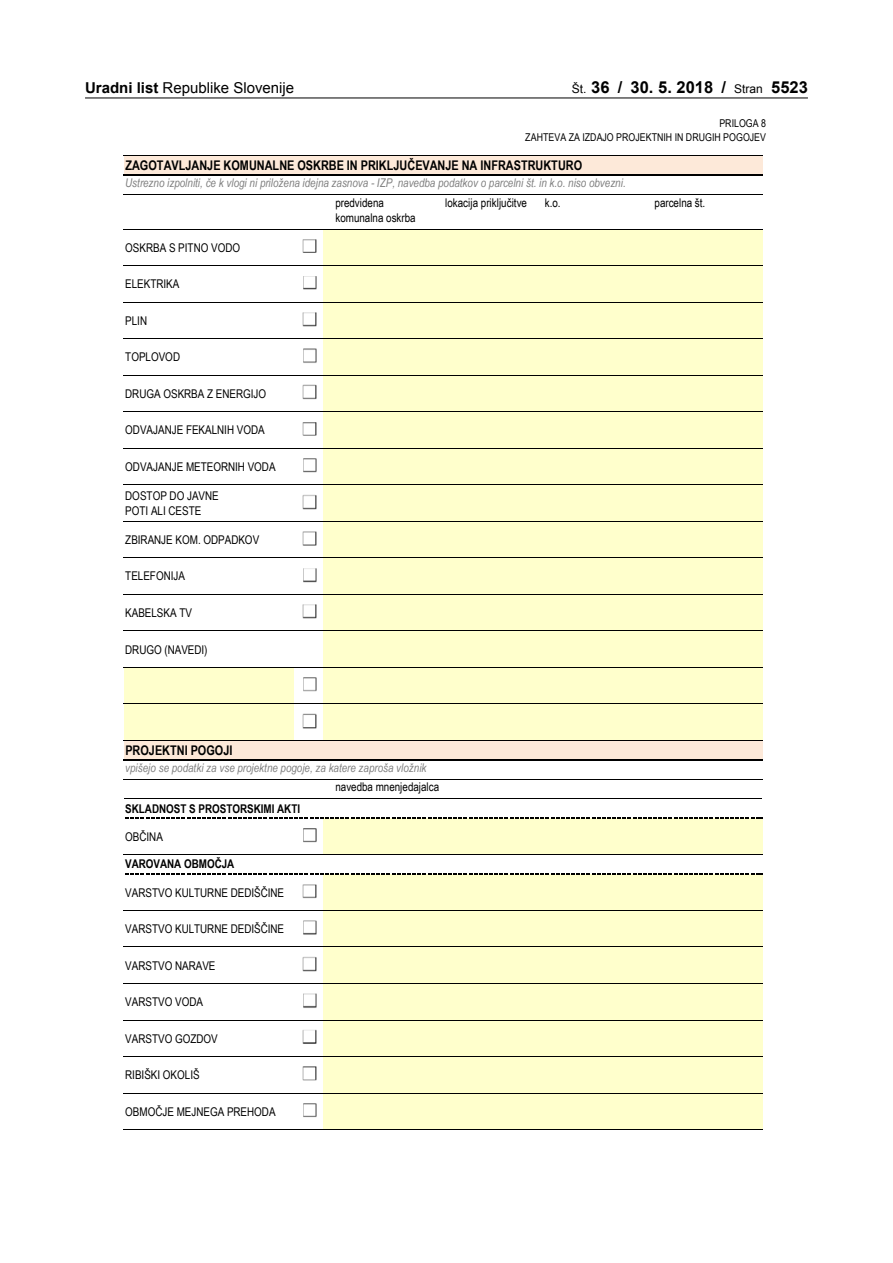
<style>
.page{position:relative;width:893px;height:1263px;background:#fff}
.page>*{position:absolute;margin:0;border:0;box-sizing:border-box;transform-origin:0 0}
.t1{font:700 16.5px "Arial";color:#000}
.t2{font:15px "Arial";color:#000}
.t3{font:700 13.35px "Arial Narrow";color:#000}
.t4{font:12px/15.6px "Arial Narrow";color:#000}
.t5{font:italic 12px "Arial Narrow";letter-spacing:-.005em;color:#808080}
.t6{font:700 12px "Arial Narrow";letter-spacing:-.005em;color:#000}
.t7{font:10.8px/13.8px "Arial Narrow";letter-spacing:.005em;color:#000;text-align:right}
.s1{font-weight:700}
.s2{font-weight:400;font-size:12px}
</style>
<div class="page">
<hr style="left:85px;top:98px;width:723px;height:1px;background:#000">
<div style="left:124px;top:156px;width:638px;height:19px;background:#fde9d9"></div>
<div style="left:323px;top:229px;width:439px;height:37px;background:#ffc"></div>
<div style="left:323px;top:265px;width:439px;height:37px;background:#ffc"></div>
<div style="left:323px;top:302px;width:439px;height:37px;background:#ffc"></div>
<div style="left:323px;top:338px;width:439px;height:37px;background:#ffc"></div>
<div style="left:323px;top:375px;width:439px;height:37px;background:#ffc"></div>
<div style="left:323px;top:412px;width:439px;height:36px;background:#ffc"></div>
<div style="left:323px;top:448px;width:439px;height:37px;background:#ffc"></div>
<div style="left:323px;top:485px;width:439px;height:36px;background:#ffc"></div>
<div style="left:323px;top:521px;width:439px;height:37px;background:#ffc"></div>
<div style="left:323px;top:558px;width:439px;height:36px;background:#ffc"></div>
<div style="left:323px;top:594px;width:439px;height:37px;background:#ffc"></div>
<div style="left:323px;top:631px;width:439px;height:36px;background:#ffc"></div>
<div style="left:124px;top:667px;width:169px;height:73px;background:#ffc"></div>
<div style="left:323px;top:667px;width:439px;height:73px;background:#ffc"></div>
<div style="left:124px;top:740px;width:638px;height:20px;background:#fde9d9"></div>
<div style="left:323px;top:818px;width:439px;height:36px;background:#ffc"></div>
<div style="left:323px;top:874px;width:439px;height:36px;background:#ffc"></div>
<div style="left:323px;top:910px;width:439px;height:37px;background:#ffc"></div>
<div style="left:323px;top:947px;width:439px;height:36px;background:#ffc"></div>
<div style="left:323px;top:983px;width:439px;height:37px;background:#ffc"></div>
<div style="left:323px;top:1020px;width:439px;height:37px;background:#ffc"></div>
<div style="left:323px;top:1056px;width:439px;height:37px;background:#ffc"></div>
<div style="left:323px;top:1093px;width:439px;height:37px;background:#ffc"></div>
<hr style="left:123px;top:155px;width:639px;height:1px;background:#000">
<hr style="left:123px;top:174px;width:639px;height:1px;background:#000">
<hr style="left:123px;top:194px;width:639px;height:1px;background:#000">
<hr style="left:123px;top:229px;width:639px;height:1px;background:#000">
<hr style="left:123px;top:265px;width:639px;height:1px;background:#000">
<hr style="left:123px;top:302px;width:639px;height:1px;background:#000">
<hr style="left:123px;top:338px;width:639px;height:1px;background:#000">
<hr style="left:123px;top:375px;width:639px;height:1px;background:#000">
<hr style="left:123px;top:412px;width:639px;height:1px;background:#000">
<hr style="left:123px;top:448px;width:639px;height:1px;background:#000">
<hr style="left:123px;top:485px;width:639px;height:1px;background:#000">
<hr style="left:123px;top:521px;width:639px;height:1px;background:#000">
<hr style="left:123px;top:558px;width:639px;height:1px;background:#000">
<hr style="left:123px;top:594px;width:639px;height:1px;background:#000">
<hr style="left:123px;top:631px;width:639px;height:1px;background:#000">
<hr style="left:123px;top:667px;width:639px;height:1px;background:#000">
<hr style="left:123px;top:704px;width:639px;height:1px;background:#000">
<hr style="left:123px;top:740px;width:639px;height:1px;background:#000">
<hr style="left:123px;top:759px;width:639px;height:1px;background:#000">
<hr style="left:123px;top:779px;width:639px;height:1px;background:#000">
<hr style="left:124px;top:798px;width:638px;height:1px;background:#000">
<svg style="left:125px;top:817px;width:638px;height:1px"></svg>
<hr style="left:123px;top:854px;width:639px;height:1px;background:#000">
<svg style="left:125px;top:873px;width:638px;height:1px"></svg>
<hr style="left:123px;top:910px;width:639px;height:1px;background:#000">
<hr style="left:123px;top:947px;width:639px;height:1px;background:#000">
<hr style="left:123px;top:983px;width:639px;height:1px;background:#000">
<hr style="left:123px;top:1020px;width:639px;height:1px;background:#000">
<hr style="left:123px;top:1056px;width:639px;height:1px;background:#000">
<hr style="left:123px;top:1093px;width:639px;height:1px;background:#000">
<hr style="left:123px;top:1129px;width:639px;height:1px;background:#000">
<img style="left:302px;top:239px;width:15px;height:14px">
<img style="left:303px;top:276px;width:14px;height:14px">
<img style="left:302px;top:312px;width:15px;height:15px">
<img style="left:303px;top:348px;width:14px;height:15px">
<img style="left:302px;top:384px;width:15px;height:16px">
<img style="left:302px;top:422px;width:15px;height:14px">
<img style="left:303px;top:458px;width:14px;height:15px">
<img style="left:302px;top:494px;width:15px;height:15px">
<img style="left:302px;top:531px;width:15px;height:15px">
<img style="left:303px;top:568px;width:14px;height:14px">
<img style="left:302px;top:604px;width:15px;height:15px">
<img style="left:303px;top:828px;width:14px;height:14px">
<img style="left:302px;top:884px;width:15px;height:14px">
<img style="left:303px;top:920px;width:14px;height:15px">
<img style="left:302px;top:956px;width:15px;height:15px">
<img style="left:303px;top:993px;width:14px;height:15px">
<img style="left:302px;top:1029px;width:15px;height:15px">
<img style="left:302px;top:1066px;width:15px;height:15px">
<img style="left:303px;top:1103px;width:14px;height:15px">
<img style="left:303px;top:677px;width:14px;height:15px">
<img style="left:302px;top:713px;width:15px;height:15px">
<p class="t2" style="left:85px;top:77px;width:211px"><span class="s1">Uradni list</span> Republike Slovenije</p>
<h1 class="t1" style="left:572px;top:75px;width:237px"><span class="s2">Št.</span> 36 / 30. 5. 2018 / <span class="s2">Stran</span> 5523</h1>
<p class="t7" style="left:525px;top:116px;width:242px">PRILOGA 8<br>ZAHTEVA ZA IZDAJO PROJEKTNIH IN DRUGIH POGOJEV</p>
<p class="t3" style="left:125px;top:155px;width:458px">ZAGOTAVLJANJE KOMUNALNE OSKRBE IN PRIKLJUČEVANJE NA INFRASTRUKTURO</p>
<p class="t5" style="left:125px;top:175px;width:502px">Ustrezno izpolniti, če k vlogi ni priložena idejna zasnova - IZP, navedba podatkov o parcelni št. in k.o. niso obvezni.</p>
<p class="t4" style="left:335px;top:194px;width:82px">predvidena komunalna oskrba</p>
<p class="t4" style="left:445px;top:194px;width:83px">lokacija priključitve</p>
<p class="t4" style="left:545px;top:194px;width:17px">k.o.</p>
<p class="t4" style="left:655px;top:194px;width:52px">parcelna št.</p>
<p class="t4" style="left:125px;top:239px;width:116px">OSKRBA S PITNO VODO</p>
<p class="t4" style="left:125px;top:276px;width:56px">ELEKTRIKA</p>
<p class="t4" style="left:125px;top:312px;width:23px">PLIN</p>
<p class="t4" style="left:125px;top:349px;width:56px">TOPLOVOD</p>
<p class="t4" style="left:125px;top:385px;width:143px">DRUGA OSKRBA Z ENERGIJO</p>
<p class="t4" style="left:125px;top:422px;width:141px">ODVAJANJE FEKALNIH VODA</p>
<p class="t4" style="left:125px;top:458px;width:152px">ODVAJANJE METEORNIH VODA</p>
<p class="t4" style="left:125px;top:487px;width:95px">DOSTOP DO JAVNE<br>POTI ALI CESTE</p>
<p class="t4" style="left:125px;top:531px;width:135px">ZBIRANJE KOM. ODPADKOV</p>
<p class="t4" style="left:125px;top:568px;width:61px">TELEFONIJA</p>
<p class="t4" style="left:125px;top:604px;width:68px">KABELSKA TV</p>
<p class="t4" style="left:125px;top:641px;width:84px">DRUGO (NAVEDI)</p>
<p class="t3" style="left:125px;top:740px;width:109px">PROJEKTNI POGOJI</p>
<p class="t5" style="left:125px;top:760px;width:303px">vpišejo se podatki za vse projektne pogoje, za katere zaproša vložnik</p>
<p class="t6" style="left:125px;top:799px;width:176px">SKLADNOST S PROSTORSKIMI AKTI</p>
<p class="t4" style="left:125px;top:828px;width:39px">OBČINA</p>
<p class="t4" style="left:335px;top:779px;width:105px">navedba mnenjedajalca</p>
<p class="t6" style="left:125px;top:854px;width:111px">VAROVANA OBMOČJA</p>
<p class="t4" style="left:125px;top:884px;width:160px">VARSTVO KULTURNE DEDIŠČINE</p>
<p class="t4" style="left:125px;top:921px;width:160px">VARSTVO KULTURNE DEDIŠČINE</p>
<p class="t4" style="left:125px;top:957px;width:92px">VARSTVO NARAVE</p>
<p class="t4" style="left:125px;top:994px;width:79px">VARSTVO VODA</p>
<p class="t4" style="left:125px;top:1030px;width:94px">VARSTVO GOZDOV</p>
<p class="t4" style="left:125px;top:1067px;width:76px">RIBIŠKI OKOLIŠ</p>
<p class="t4" style="left:125px;top:1103px;width:152px">OBMOČJE MEJNEGA PREHODA</p>
</div>
